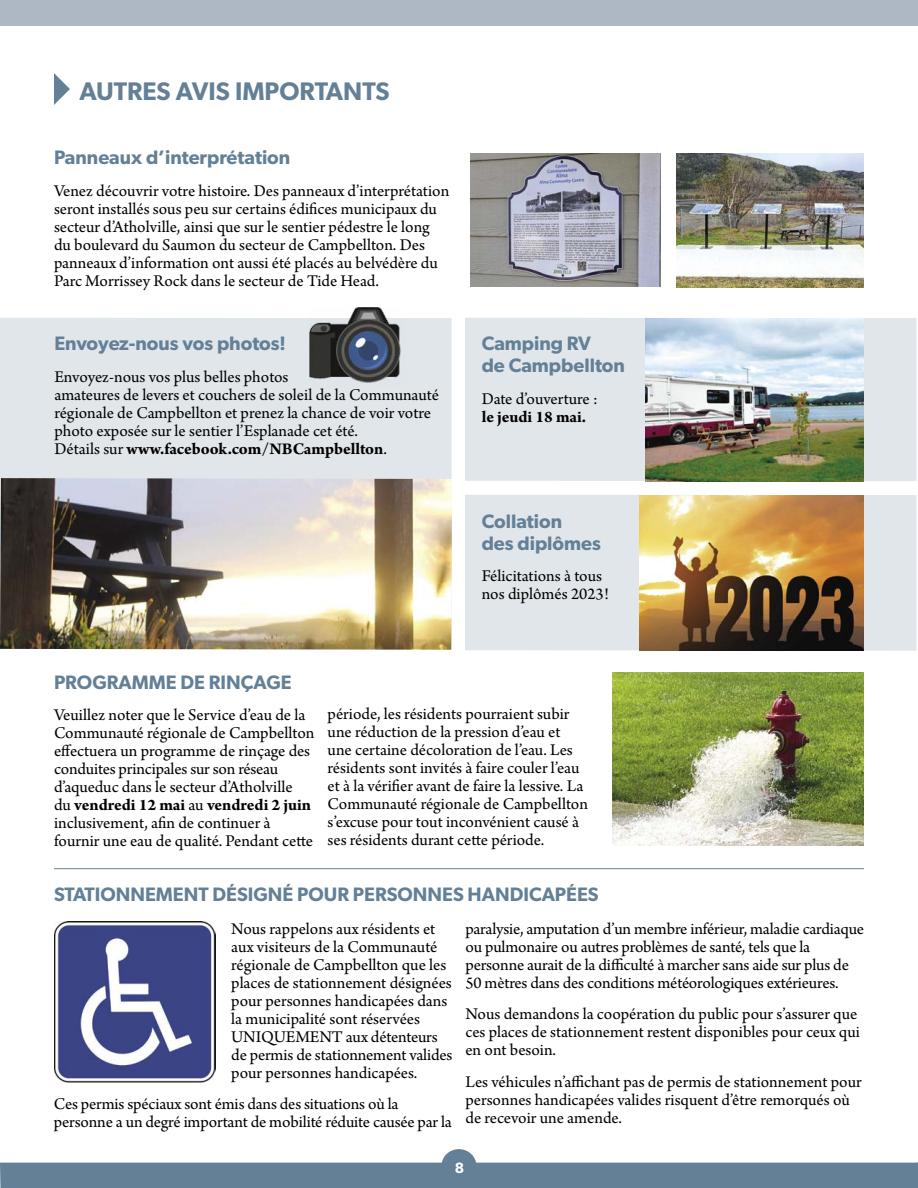
<style>
.page{position:relative;width:918px;height:1188px;background:#fff}
.page>*{position:absolute;margin:0;border:0;box-sizing:border-box;transform-origin:0 0}
.t1{font:600 25.5px "Gibson";color:#638096}
.t2{font:600 19.5px/22.2px "Gibson";color:#638096}
.t3{font:17.25px/18px "Arno Pro";letter-spacing:-.005em;color:#000}
.t4{font:700 17.25px "Arno Pro";color:#000}
.t5{font:600 15px "Gibson";color:#fff}
.s1{font-weight:700}
</style>
<div class="page">
<div style="left:465px;top:495px;width:452px;height:156px;background:#e0e6ea"></div>
<div style="left:465px;top:318px;width:452px;height:163px;background:#e0e6ea"></div>
<div style="left:0;top:318px;width:452px;height:330px;background:#e0e6ea"></div>
<svg style="left:54px;top:73px;width:16px;height:32px"></svg>
<div style="left:0;top:0;width:918px;height:26px;background:#aeb8c4"></div>
<img style="left:470px;top:154px;width:191px;height:132px">
<img style="left:676px;top:154px;width:188px;height:133px">
<img style="left:0;top:478px;width:452px;height:172px">
<img style="left:646px;top:319px;width:218px;height:162px">
<img style="left:639px;top:495px;width:225px;height:156px">
<img style="left:310px;top:307px;width:91px;height:76px">
<img style="left:612px;top:672px;width:252px;height:174px">
<img style="left:54px;top:921px;width:162px;height:162px">
<hr style="left:54px;top:868px;width:810px;height:1px;background:#638096">
<div style="left:441px;top:1149px;width:35px;height:34px;background:#638096;border-radius:50%"></div>
<div style="left:0;top:1163px;width:918px;height:25px;background:#638096"></div>
<h1 class="t1" style="left:79px;top:76px;width:312px">AUTRES AVIS IMPORTANTS</h1>
<p class="t2" style="left:54px;top:146px;width:238px">Panneaux d’interprétation</p>
<p class="t3" style="left:54px;top:182px;width:397px">Venez découvrir votre histoire. Des panneaux d’interprétation seront installés sous peu sur certains édifices municipaux du secteur d’Atholville, ainsi que sur le sentier pédestre le long du boulevard du Saumon du secteur de Campbellton. Des panneaux d’information ont aussi été placés au belvédère du Parc Morrissey Rock dans le secteur de Tide Head.</p>
<p class="t2" style="left:54px;top:332px;width:233px">Envoyez-nous vos photos!</p>
<p class="t3" style="left:54px;top:368px;width:386px">Envoyez-nous vos plus belles photos<br>amateures de levers et couchers de soleil de la Communauté régionale de Campbellton et prenez la chance de voir votre photo exposée sur le sentier l’Esplanade cet été.<br>Détails sur <span class="s1">www.facebook.com/NBCampbellton</span>.</p>
<p class="t2" style="left:482px;top:332px;width:145px">Camping RV<br>de Campbellton</p>
<p class="t3" style="left:482px;top:391px;width:117px">Date d’ouverture :</p>
<p class="t4" style="left:482px;top:407px;width:106px">le jeudi 18 mai.</p>
<p class="t2" style="left:482px;top:509px;width:121px">Collation<br>des diplômes</p>
<p class="t3" style="left:482px;top:568px;width:129px">Félicitations à tous nos diplômés 2023!</p>
<p class="t2" style="left:54px;top:671px;width:239px">PROGRAMME DE RINÇAGE</p>
<p class="t3" style="left:54px;top:707px;width:262px">Veuillez noter que le Service d’eau de la Communauté régionale de Campbellton effectuera un programme de rinçage des conduites principales sur son réseau d’aqueduc dans le secteur d’Atholville<br>du <span class="s1">vendredi 12 mai</span> au <span class="s1">vendredi 2 juin </span>inclusivement, afin de continuer à fournir une eau de qualité. Pendant cette</p>
<p class="t3" style="left:328px;top:706px;width:262px">période, les résidents pourraient subir une réduction de la pression d’eau et une certaine décoloration de l’eau. Les résidents sont invités à faire couler l’eau et à la vérifier avant de faire la lessive. La Communauté régionale de Campbellton s’excuse pour tout inconvénient causé à ses résidents durant cette période.</p>
<p class="t2" style="left:54px;top:883px;width:546px">STATIONNEMENT DÉSIGNÉ POUR PERSONNES HANDICAPÉES</p>
<p class="t3" style="left:231px;top:921px;width:223px">Nous rappelons aux résidents et aux visiteurs de la Communauté régionale de Campbellton que les places de stationnement désignées pour personnes handicapées dans la municipalité sont réservées<br>UNIQUEMENT aux détenteurs de permis de stationnement valides pour personnes handicapées.</p>
<p class="t3" style="left:54px;top:1096px;width:399px">Ces permis spéciaux sont émis dans des situations où la personne a un degré important de mobilité réduite causée par la</p>
<p class="t3" style="left:465px;top:921px;width:400px">paralysie, amputation d’un membre inférieur, maladie cardiaque ou pulmonaire ou autres problèmes de santé, tels que la personne aurait de la difficulté à marcher sans aide sur plus de 50 mètres dans des conditions météorologiques extérieures.</p>
<p class="t3" style="left:465px;top:1006px;width:396px">Nous demandons la coopération du public pour s’assurer que ces places de stationnement restent disponibles pour ceux qui en ont besoin.</p>
<p class="t3" style="left:465px;top:1074px;width:398px">Les véhicules n’affichant pas de permis de stationnement pour personnes handicapées valides risquent d’être remorqués où de recevoir une amende.</p>
<p class="t5" style="left:455px;top:1159px;width:11px">8</p>
</div>
